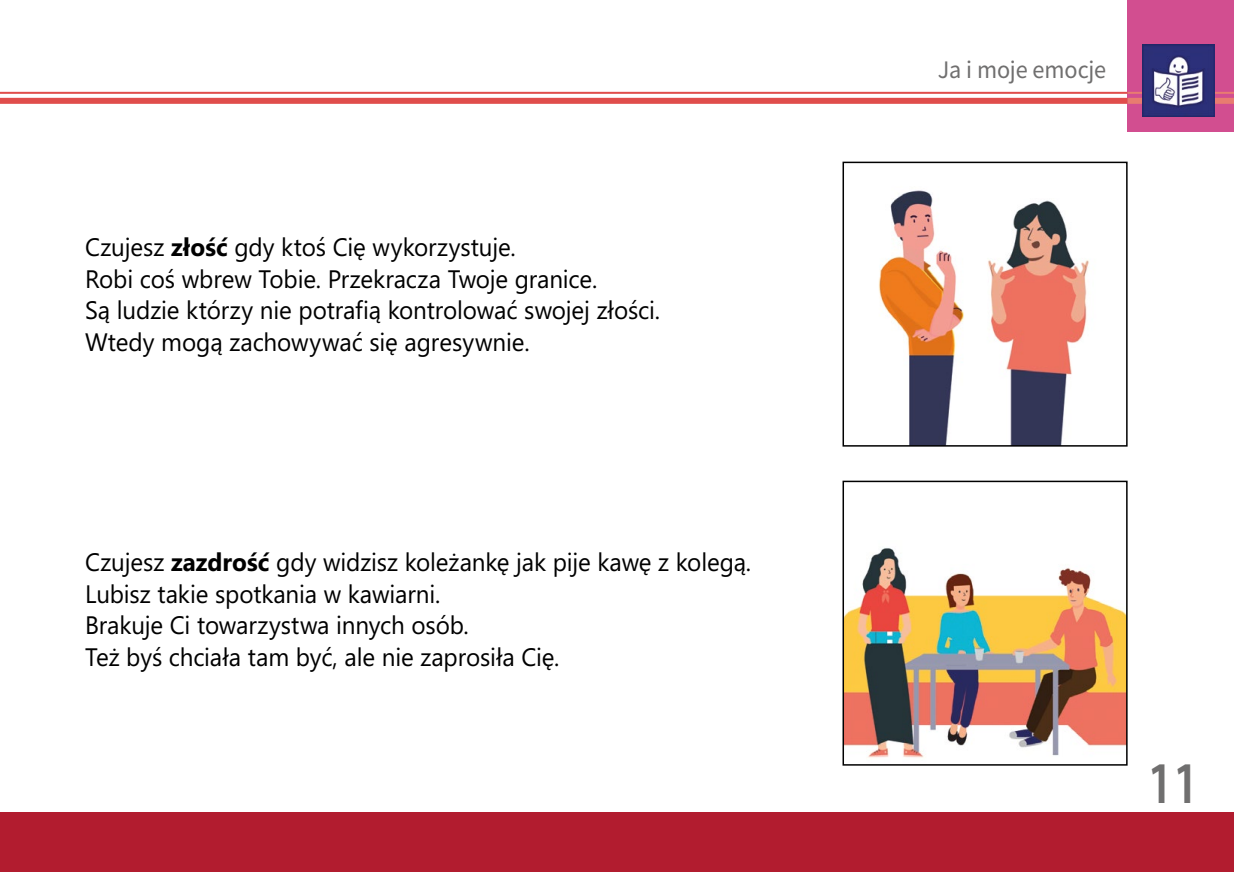
<style>
.page{position:relative;width:1234px;height:872px;background:#fff}
.page>*{position:absolute;margin:0;border:0;box-sizing:border-box;transform-origin:0 0}
.t1{font:59.4px "Myriad Variable Concept";color:#706f6f;scale:.81 1}
.t2{font:25.2px/31.5px "Microsoft Phags Pa";letter-spacing:-.01em;color:#000;scale:.96 1}
.t3{font:25.2px "Source Sans Variable";letter-spacing:-.01em;color:#706f6f;scale:.96 1}
.s1{font-weight:700}
</style>
<div class="page">
<div style="left:1127px;top:0;width:106px;height:132px;background:#d24e90"></div>
<div style="left:0;top:812px;width:1233px;height:60px;background:#b21c2f"></div>
<hr style="left:0;top:92px;width:1127px;height:2px;background:#e04d4b">
<div style="left:0;top:98px;width:1127px;height:6px;background:#e04d4b"></div>
<hr style="left:1127px;top:92px;width:106px;height:2px;background:#e87c70">
<div style="left:1127px;top:98px;width:106px;height:6px;background:#e87c70"></div>
<img style="left:1142px;top:45px;width:72px;height:72px">
<img style="left:878px;top:190px;width:211px;height:253px">
<div style="left:842px;top:162px;width:285px;height:284px;border:2px solid #000"></div>
<img style="left:845px;top:548px;width:279px;height:210px">
<div style="left:842px;top:480px;width:285px;height:285px;border:2px solid #000"></div>
<p class="t2" style="left:85px;top:230px;width:600px">Czujesz <span class="s1">złość</span> gdy ktoś Cię wykorzystuje.<br>Robi coś wbrew Tobie. Przekracza Twoje granice.<br>Są ludzie którzy nie potrafią kontrolować swojej złości.<br>Wtedy mogą zachowywać się agresywnie.</p>
<p class="t2" style="left:85px;top:545px;width:695px">Czujesz <span class="s1">zazdrość</span> gdy widzisz koleżankę jak pije kawę z kolegą.<br>Lubisz takie spotkania w kawiarni.<br>Brakuje Ci towarzystwa innych osób.<br>Też byś chciała tam być, ale nie zaprosiła Cię.</p>
<p class="t3" style="left:937px;top:55px;width:177px">Ja i moje emocje</p>
<h1 class="t1" style="left:1147px;top:748px;width:65px">11</h1>
</div>
